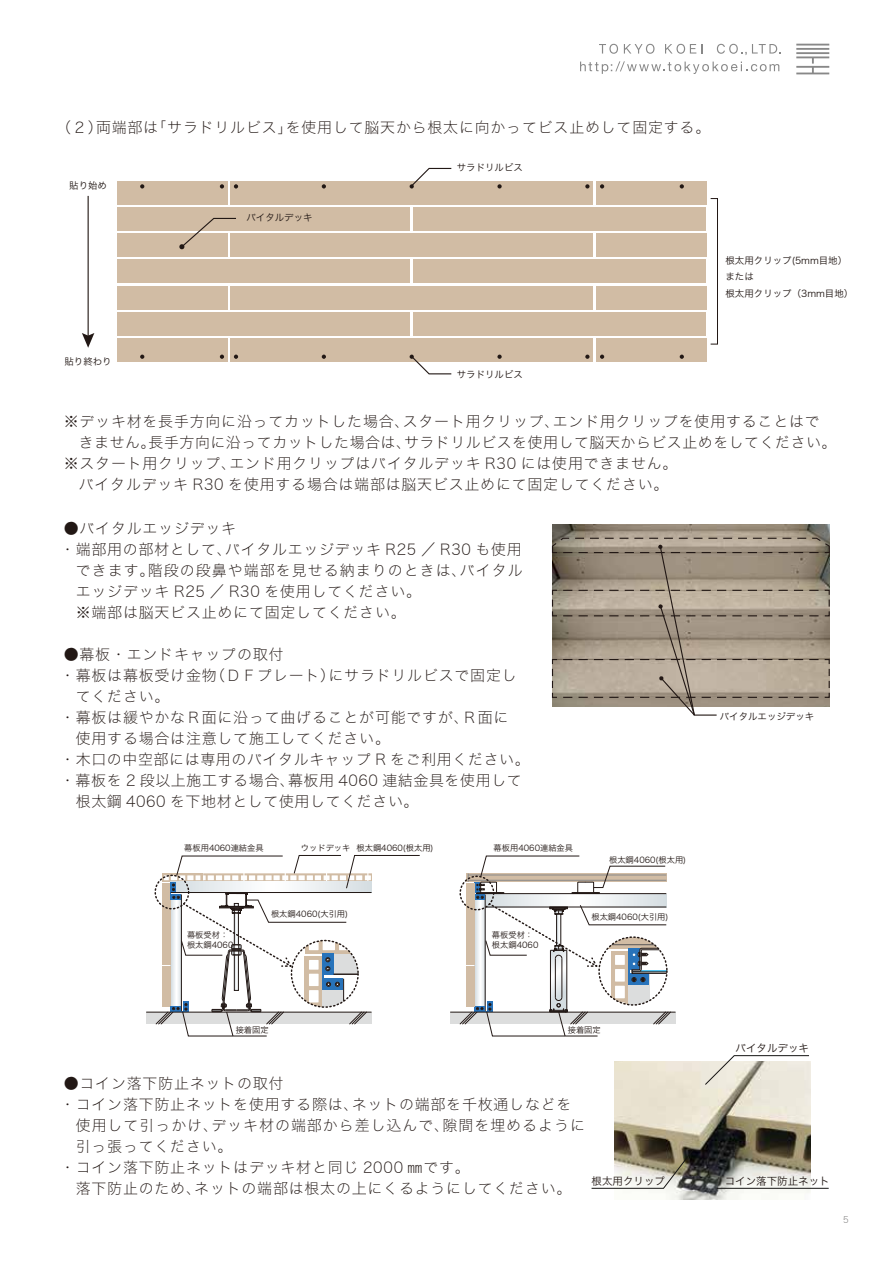
<style>
.page{position:relative;width:893px;height:1263px;background:#fff}
.page>*{position:absolute;margin:0;border:0;box-sizing:border-box;transform-origin:0 0}
.t1{font:15px "Hira Kaku Std W1";letter-spacing:.05em;color:#221815}
.t2{font:15px "Hira Kaku Std W1";letter-spacing:.03em;color:#221815}
.t3{font:10.5px "Hira Kaku Std W3";color:#221815}
.t4{font:9.45px/16.5px "Hira Kaku Std W3";color:#221815}
.t5{font:9px "Hira Kaku Std W1";color:#727171}
.t6{font:8.25px/9.8px "Hira Kaku Std W3";color:#221815}
</style>
<div class="page">
<div style="left:231px;top:181px;width:362px;height:23px;background:#d1bca4"></div>
<div style="left:117px;top:207px;width:293px;height:23px;background:#d1bca4"></div>
<div style="left:413px;top:207px;width:293px;height:23px;background:#d1bca4"></div>
<div style="left:596px;top:181px;width:110px;height:23px;background:#d1bca4"></div>
<div style="left:117px;top:181px;width:111px;height:23px;background:#d1bca4"></div>
<div style="left:231px;top:233px;width:362px;height:24px;background:#d1bca4"></div>
<div style="left:117px;top:260px;width:293px;height:23px;background:#d1bca4"></div>
<div style="left:413px;top:260px;width:293px;height:23px;background:#d1bca4"></div>
<div style="left:596px;top:233px;width:110px;height:24px;background:#d1bca4"></div>
<div style="left:117px;top:233px;width:111px;height:24px;background:#d1bca4"></div>
<div style="left:231px;top:286px;width:362px;height:23px;background:#d1bca4"></div>
<div style="left:117px;top:312px;width:293px;height:23px;background:#d1bca4"></div>
<div style="left:413px;top:312px;width:293px;height:23px;background:#d1bca4"></div>
<div style="left:596px;top:286px;width:110px;height:23px;background:#d1bca4"></div>
<div style="left:117px;top:286px;width:111px;height:23px;background:#d1bca4"></div>
<div style="left:231px;top:338px;width:362px;height:24px;background:#d1bca4"></div>
<div style="left:596px;top:338px;width:110px;height:24px;background:#d1bca4"></div>
<div style="left:117px;top:338px;width:111px;height:24px;background:#d1bca4"></div>
<div style="left:710px;top:198px;width:8px;height:146px;border:1px solid #221815"></div>
<hr style="left:88px;top:196px;width:1px;height:142px;background:#221815">
<svg style="left:82px;top:333px;width:12px;height:15px"></svg>
<svg style="left:179px;top:217px;width:58px;height:33px"></svg>
<svg style="left:234px;top:184px;width:4px;height:5px"></svg>
<svg style="left:322px;top:184px;width:4px;height:5px"></svg>
<svg style="left:410px;top:167px;width:42px;height:22px"></svg>
<svg style="left:497px;top:184px;width:5px;height:5px"></svg>
<svg style="left:585px;top:184px;width:4px;height:5px"></svg>
<svg style="left:600px;top:184px;width:4px;height:5px"></svg>
<svg style="left:680px;top:184px;width:4px;height:5px"></svg>
<svg style="left:140px;top:184px;width:4px;height:5px"></svg>
<svg style="left:220px;top:184px;width:4px;height:5px"></svg>
<svg style="left:234px;top:355px;width:4px;height:4px"></svg>
<svg style="left:322px;top:355px;width:4px;height:4px"></svg>
<svg style="left:410px;top:355px;width:42px;height:20px"></svg>
<svg style="left:497px;top:355px;width:5px;height:4px"></svg>
<svg style="left:585px;top:355px;width:4px;height:4px"></svg>
<svg style="left:600px;top:355px;width:4px;height:4px"></svg>
<svg style="left:680px;top:355px;width:4px;height:4px"></svg>
<svg style="left:140px;top:355px;width:4px;height:4px"></svg>
<svg style="left:220px;top:355px;width:4px;height:4px"></svg>
<img style="left:552px;top:525px;width:277px;height:12px">
<svg style="left:551px;top:537px;width:279px;height:179px;background:#a89c8d"></svg>
<div style="left:146px;top:1012px;width:226px;height:12px;background:#dcdddd"></div>
<hr style="left:146px;top:1012px;width:226px;height:1px;background:#221815">
<div style="left:154px;top:875px;width:35px;height:34px;border:2px dashed #221815;border-radius:50%"></div>
<svg style="left:156px;top:855px;width:264px;height:181px"></svg>
<div style="left:450px;top:1012px;width:225px;height:12px;background:#dcdddd"></div>
<hr style="left:450px;top:1012px;width:225px;height:1px;background:#221815">
<div style="left:459px;top:875px;width:35px;height:35px;border:2px dashed #221815;border-radius:50%"></div>
<svg style="left:460px;top:855px;width:211px;height:181px"></svg>
<img style="left:615px;top:1062px;width:195px;height:137px">
<svg style="left:704px;top:1055px;width:106px;height:31px;background:#e1ded4"></svg>
<svg style="left:591px;top:1148px;width:103px;height:41px"></svg>
<hr style="left:717px;top:1188px;width:112px;height:1px;background:#141312">
<svg style="left:580px;top:61px;width:199px;height:13px"></svg>
<svg style="left:599px;top:44px;width:19px;height:10px"></svg>
<svg style="left:624px;top:44px;width:30px;height:10px"></svg>
<svg style="left:665px;top:44px;width:31px;height:10px"></svg>
<svg style="left:717px;top:44px;width:64px;height:11px"></svg>
<hr style="left:796px;top:44px;width:33px;height:2px;background:#888">
<hr style="left:796px;top:48px;width:33px;height:2px;background:#888">
<hr style="left:796px;top:52px;width:33px;height:2px;background:#888">
<svg style="left:796px;top:56px;width:33px;height:18px"></svg>
<p class="t1" style="left:56px;top:116px;width:655px">（２）両端部は「サラドリルビス」を使用して脳天から根太に向かってビス止めして固定する。</p>
<p class="t4" style="left:69px;top:177px;width:39px">貼り始め</p>
<p class="t4" style="left:65px;top:353px;width:49px">貼り終わり</p>
<p class="t4" style="left:246px;top:209px;width:68px">バイタルデッキ</p>
<p class="t4" style="left:457px;top:160px;width:68px">サラドリルビス</p>
<p class="t4" style="left:457px;top:366px;width:68px">サラドリルビス</p>
<p class="t4" style="left:725px;top:252px;width:129px">根太用クリップ(5mm目地）または<br>根太用クリップ（3mm目地）</p>
<p class="t1" style="left:64px;top:410px;width:757px">※デッキ材を長手方向に沿ってカットした場合、スタート用クリップ、エンド用クリップを使用することはで</p>
<p class="t2" style="left:79px;top:431px;width:759px">きません。長手方向に沿ってカットした場合は、サラドリルビスを使用して脳天からビス止めをしてください。</p>
<p class="t1" style="left:64px;top:452px;width:615px">※スタート用クリップ、エンド用クリップはバイタルデッキ R30 には使用できません。</p>
<p class="t1" style="left:79px;top:473px;width:591px">バイタルデッキ R30 を使用する場合は端部は脳天ビス止めにて固定してください。</p>
<p class="t1" style="left:64px;top:517px;width:174px">●バイタルエッジデッキ</p>
<p class="t1" style="left:60px;top:538px;width:463px">・端部用の部材として、バイタルエッジデッキ R25 ／ R30 も使用</p>
<p class="t1" style="left:76px;top:559px;width:449px">できます。階段の段鼻や端部を見せる納まりのときは、バイタル</p>
<p class="t1" style="left:76px;top:580px;width:347px">エッジデッキ R25 ／ R30 を使用してください。</p>
<p class="t1" style="left:76px;top:601px;width:331px">※端部は脳天ビス止めにて固定してください。</p>
<p class="t1" style="left:64px;top:643px;width:221px">●幕板・エンドキャップの取付</p>
<p class="t1" style="left:60px;top:664px;width:458px">・幕板は幕板受け金物（ＤＦプレート）にサラドリルビスで固定し</p>
<p class="t1" style="left:76px;top:685px;width:95px">てください。</p>
<p class="t1" style="left:60px;top:706px;width:450px">・幕板は緩やかなＲ面に沿って曲げることが可能ですが、Ｒ面に</p>
<p class="t1" style="left:76px;top:727px;width:316px">使用する場合は注意して施工してください。</p>
<p class="t1" style="left:60px;top:748px;width:471px">・木口の中空部には専用のバイタルキャップ R をご利用ください。</p>
<p class="t1" style="left:60px;top:769px;width:463px">・幕板を 2 段以上施工する場合、幕板用 4060 連結金具を使用して</p>
<p class="t1" style="left:76px;top:790px;width:344px">根太鋼 4060 を下地材として使用してください。</p>
<p class="t6" style="left:184px;top:843px;width:81px">幕板用4060連結金具</p>
<p class="t6" style="left:356px;top:843px;width:79px">根太鋼4060(根太用)</p>
<p class="t6" style="left:494px;top:843px;width:81px">幕板用4060連結金具</p>
<p class="t6" style="left:301px;top:843px;width:51px">ウッドデッキ</p>
<p class="t6" style="left:187px;top:930px;width:48px">幕板受材：根太鋼4060</p>
<p class="t6" style="left:271px;top:909px;width:79px">根太鋼4060(大引用)</p>
<p class="t6" style="left:492px;top:930px;width:48px">幕板受材：根太鋼4060</p>
<p class="t6" style="left:609px;top:855px;width:79px">根太鋼4060(根太用)</p>
<p class="t6" style="left:591px;top:912px;width:79px">根太鋼4060(大引用)</p>
<p class="t6" style="left:236px;top:1025px;width:34px">接着固定</p>
<p class="t6" style="left:568px;top:1025px;width:34px">接着固定</p>
<p class="t4" style="left:720px;top:708px;width:96px">バイタルエッジデッキ</p>
<p class="t3" style="left:735px;top:1040px;width:75px">バイタルデッキ</p>
<p class="t1" style="left:64px;top:1072px;width:221px">●コイン落下防止ネットの取付</p>
<p class="t1" style="left:60px;top:1093px;width:513px">・コイン落下防止ネットを使用する際は、ネットの端部を千枚通しなどを</p>
<p class="t1" style="left:76px;top:1114px;width:511px">使用して引っかけ、デッキ材の端部から差し込んで、隙間を埋めるように</p>
<p class="t1" style="left:76px;top:1135px;width:158px">引っ張ってください。</p>
<p class="t1" style="left:60px;top:1156px;width:411px">・コイン落下防止ネットはデッキ材と同じ 2000 ㎜です。</p>
<p class="t1" style="left:76px;top:1177px;width:497px">落下防止のため、ネットの端部は根太の上にくるようにしてください。</p>
<p class="t3" style="left:592px;top:1173px;width:75px">根太用クリップ</p>
<p class="t3" style="left:725px;top:1173px;width:107px">コイン落下防止ネット</p>
<p class="t5" style="left:843px;top:1213px;width:7px">5</p>
</div>
